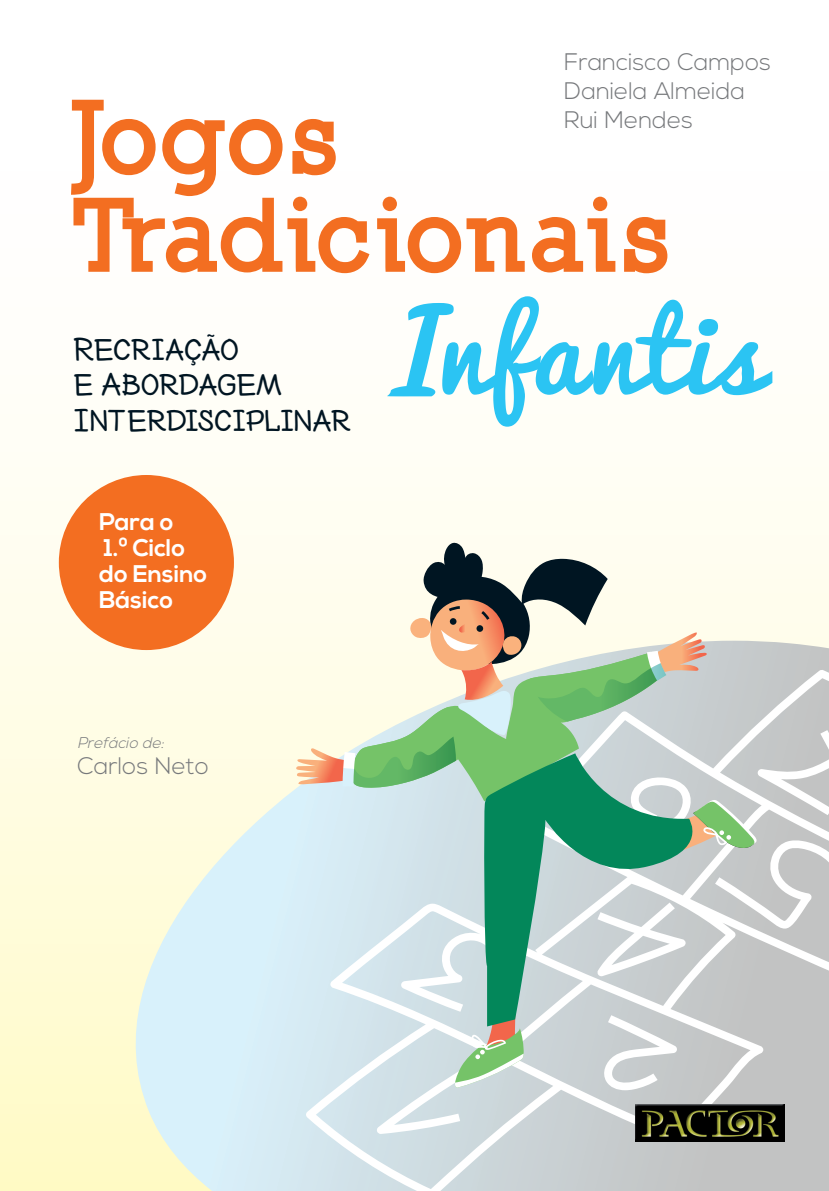
<style>
.page{position:relative;width:829px;height:1191px;background:#fff}
.page>*{position:absolute;margin:0;border:0;box-sizing:border-box;transform-origin:0 0}
.t1{font:108.5px "Pacifico";letter-spacing:.025em;color:#2bc4f3}
.t2{font:900 99.58px/98px "Nilland";letter-spacing:.01em;color:#f36e21}
.t3{font:expanded 32.38px/35.5px "Nexa Rust Handmade";color:#001522}
.t4{font:700 24.15px/25.9px "Nexa";color:#fff}
.t5{font:300 23.97px/28.7px "Nexa";color:#76787b}
.t6{font:italic 300 15.4px "Nexa";color:#76787b}
</style>
<div class="page">
<div style="left:0;top:0;width:828px;height:1191px;background:linear-gradient(to bottom,#fff,#fffacb)"></div>
<svg style="left:90px;top:640px;width:216px;height:551px;background:#eef6e9"></svg>
<svg style="left:306px;top:1134px;width:522px;height:57px;background:#cad1d4"></svg>
<svg style="left:296px;top:542px;width:532px;height:592px;background:#c1d3c8"></svg>
<img style="left:635px;top:1104px;width:149px;height:37px">
<div style="left:59px;top:475px;width:175px;height:175px;background:#f36e21;border-radius:50%"></div>
<p class="t5" style="left:564px;top:49px;width:208px">Francisco Campos<br>Daniela Almeida<br>Rui Mendes</p>
<p class="t2" style="left:74px;top:88px;width:600px">Jogos<br>Tradicionais</p>
<p class="t1" style="left:392px;top:257px;width:369px">Infantis</p>
<p class="t3" style="left:74px;top:334px;width:279px">Recriação<br>e Abordagem<br>Interdisciplinar</p>
<p class="t4" style="left:99px;top:509px;width:110px">Para o<br>1.º Ciclo do Ensino<br>Básico</p>
<p class="t6" style="left:77px;top:733px;width:92px">Prefácio de:</p>
<p class="t5" style="left:78px;top:752px;width:133px">Carlos Neto</p>
</div>
